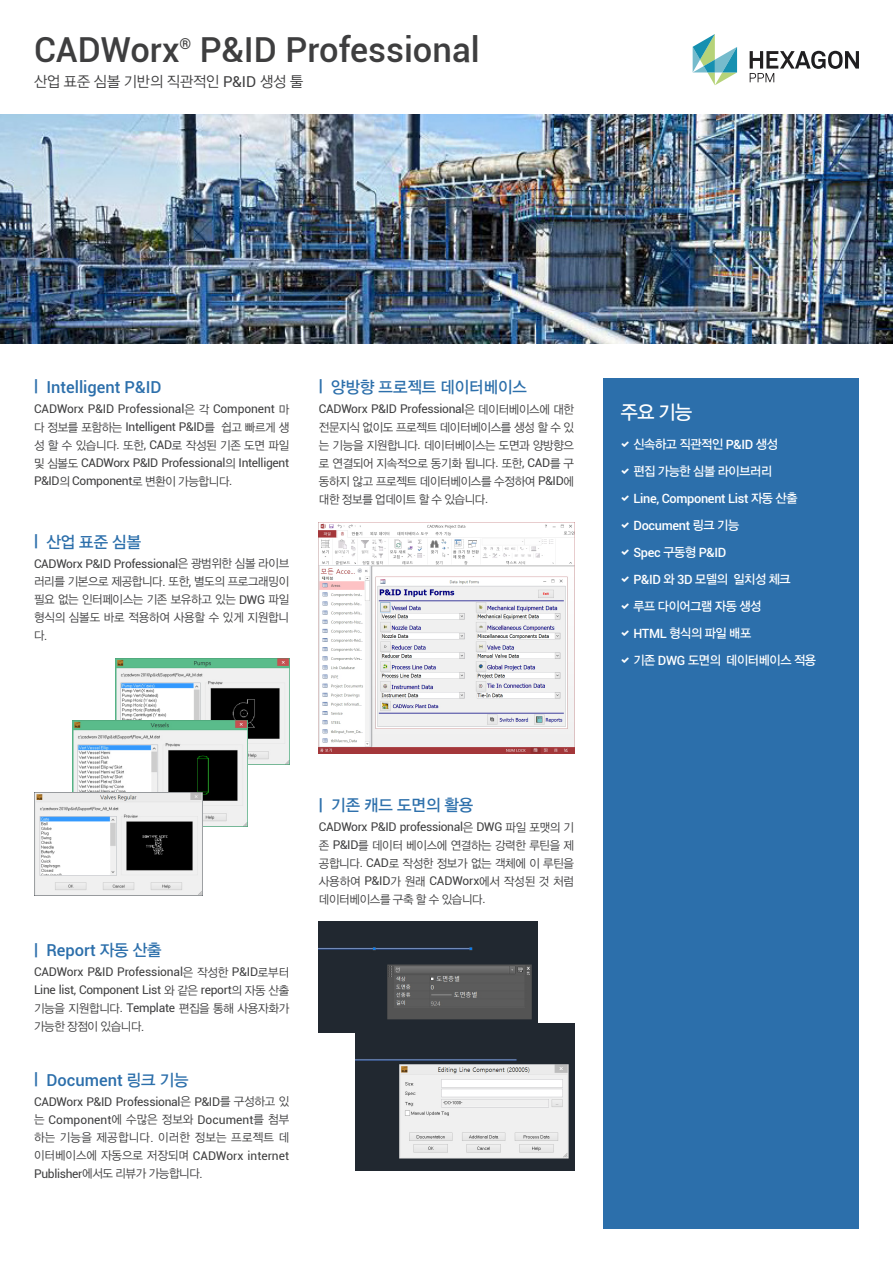
<style>
.page{position:relative;width:893px;height:1263px;background:#fff}
.page>*{position:absolute;margin:0;border:0;box-sizing:border-box;transform-origin:0 0}
.t1{font:500 34.5px "Roboto";color:#3e3e3f}
.t2{font:19.5px "YDIYGO330";color:#fff;scale:.95 1}
.t3{font:500 16.5px "Roboto";color:#2c6fab}
.t4{font:16.5px "YDIYGO330";color:#2c6fab;scale:.95 1}
.t5{font:15px "YDIYGO320";color:#3e3e3f;scale:.95 1}
.t6{font:500 15px "Roboto";color:#3e3e3f}
.t7{font:12.75px/27px "YDIYGO330";letter-spacing:-.025em;color:#fff;scale:.95 1}
.t8{font:500 12.75px/27px "Roboto";letter-spacing:-.025em;color:#fff}
.t9{font:12px/18px "YDIYGO320";letter-spacing:-.025em;color:#3e3e3f;text-align:justify;scale:.95 1}
.t10{font:12px/18px "Roboto";letter-spacing:-.025em;color:#3e3e3f}
.t11{font:12px "Roboto";letter-spacing:-.005em;color:#3e3e3f}
.t12{font:12px "Roboto";color:#3e3e3f}
.t13{font:12px "YDIYGO320";letter-spacing:.025em;color:#3e3e3f;scale:.95 1}
.s1{font-family:"Roboto"}
.s2{font-family:"YDIYGO320"}
.s3{font-family:"Roboto";font-weight:500}
.s4{font-family:"YDIYGO330";font-weight:400}
</style>
<div class="page">
<svg style="left:693px;top:34px;width:44px;height:51px"></svg>
<svg style="left:750px;top:51px;width:109px;height:31px"></svg>
<img style="left:0;top:114px;width:893px;height:230px">
<div style="left:604px;top:378px;width:255px;height:851px;background:#2c6fab"></div>
<img style="left:115px;top:659px;width:174px;height:105px">
<img style="left:73px;top:720px;width:175px;height:107px">
<img style="left:34px;top:793px;width:169px;height:102px">
<img style="left:319px;top:522px;width:255px;height:232px">
<img style="left:319px;top:922px;width:218px;height:110px">
<img style="left:356px;top:1024px;width:218px;height:146px">
<h1 class="t1" style="left:34px;top:25px;width:147px">CADWorx</h1>
<p class="t6" style="left:180px;top:33px;width:13px">®</p>
<h1 class="t1" style="left:200px;top:25px;width:281px">P&amp;ID Professional</h1>
<p class="t5" style="left:34px;top:73px;width:285px">산업 표준 심볼 기반의 직관적인 <span class="s1">P&amp;ID</span> 생성 툴</p>
<h3 class="t3" style="left:34px;top:375px;width:129px">| Intelligent P&amp;ID</h3>
<p class="t11" style="left:34px;top:400px;width:257px">CADWorx P&amp;ID Professional<span class="s2">은 각</span> Component <span class="s2">마</span></p>
<p class="t9" style="left:34px;top:418px;width:270px">다 정보를 포함하는 <span class="s1">Intelligent P&amp;ID</span>를 쉽고 빠르게 생 성 할 수 있습니다<span class="s1">.</span> 또한<span class="s1">, CAD</span>로 작성된 기존 도면 파일</p>
<p class="t10" style="left:34px;top:453px;width:257px"><span class="s2">및 심볼도</span> CADWorx P&amp;ID Professional<span class="s2">의</span> Intelligent<br>P&amp;ID<span class="s2">의</span> Component<span class="s2">로 변환이 가능합니다</span>.</p>
<h3 class="t4" style="left:34px;top:533px;width:114px"><span class="s3">|</span> 산업 표준 심볼</h3>
<p class="t10" style="left:34px;top:554px;width:257px">CADWorx P&amp;ID Professional<span class="s2">은 광범위한 심볼 라이브</span></p>
<p class="t9" style="left:34px;top:573px;width:270px">러리를 기본으로 제공합니다<span class="s1">.</span> 또한<span class="s1">,</span> 별도의 프로그래밍이 필요 없는 인터페이스는 기존 보유하고 있는 <span class="s1">DWG</span> 파일 형식의 심볼도 바로 적용하여 사용할 수 있게 지원합니 다<span class="s1">.</span></p>
<h3 class="t4" style="left:319px;top:378px;width:220px"><span class="s3">|</span> 양방향 프로젝트 데이터베이스</h3>
<p class="t10" style="left:319px;top:399px;width:257px">CADWorx P&amp;ID Professional<span class="s2">은 데이터베이스에 대한</span></p>
<p class="t9" style="left:319px;top:418px;width:270px">전문지식 없이도 프로젝트 데이터베이스를 생성 할 수 있 는 기능을 지원합니다<span class="s1">.</span> 데이터베이스는 도면과 양방향으 로 연결되어 지속적으로 동기화 됩니다<span class="s1">.</span> 또한<span class="s1">, CAD</span>를 구 동하지 않고 프로젝트 데이터베이스를 수정하여 <span class="s1">P&amp;ID</span>에 대한 정보를 업데이트 할 수 있습니다<span class="s1">.</span></p>
<h2 class="t2" style="left:621px;top:402px;width:76px">주요 기능</h2>
<p class="t7" style="left:633px;top:431px;width:153px">신속하고 직관적인 <span class="s3">P&amp;ID</span> 생성 편집 가능한 심볼 라이브러리</p>
<p class="t8" style="left:633px;top:484px;width:166px">Line, Component List <span class="s4">자동 산출<br></span>Document <span class="s4">링크 기능<br></span>Spec <span class="s4">구동형</span> P&amp;ID</p>
<p class="t7" style="left:633px;top:566px;width:194px"><span class="s3">P&amp;ID</span> 와 <span class="s3">3D</span> 모델의 일치성 체크<br>루프 다이어그램 자동 생성<br><span class="s3">HTML</span> 형식의 파일 배포<br>기존 <span class="s3">DWG</span> 도면의 데이터베이스 적용</p>
<h3 class="t3" style="left:34px;top:939px;width:129px">| Report <span class="s4">자동 산출</span></h3>
<p class="t10" style="left:34px;top:963px;width:257px">CADWorx P&amp;ID Professional<span class="s2">은 작성한</span> P&amp;ID<span class="s2">로부터<br></span>Line list, Component List <span class="s2">와 같은</span> report<span class="s2">의 자동 산출</span></p>
<p class="t9" style="left:34px;top:999px;width:270px">기능을 지원합니다<span class="s1">. Template</span> 편집을 통해 사용자화가 가능한 장점이 있습니다<span class="s1">.</span></p>
<h3 class="t3" style="left:34px;top:1068px;width:156px">| Document <span class="s4">링크 기능</span></h3>
<p class="t10" style="left:34px;top:1092px;width:257px">CADWorx P&amp;ID Professional<span class="s2">은</span> P&amp;ID<span class="s2">를 구성하고 있 는</span> Component<span class="s2">에 수많은 정보와</span> Document<span class="s2">를 첨부</span></p>
<p class="t13" style="left:34px;top:1131px;width:270px">하는 기능을 제공합니다<span class="s1">.</span> 이러한 정보는 프로젝트 데</p>
<p class="t12" style="left:34px;top:1147px;width:257px"><span class="s2">이터베이스에 자동으로 저장되며</span> CADWorx internet</p>
<p class="t9" style="left:34px;top:1165px;width:179px"><span class="s1">Publisher</span>에서도 리뷰가 가능합니다<span class="s1">.</span></p>
<h3 class="t4" style="left:319px;top:796px;width:164px"><span class="s3">|</span> 기존 캐드 도면의 활용</h3>
<p class="t10" style="left:319px;top:818px;width:257px">CADWorx P&amp;ID professional<span class="s2">은</span> DWG <span class="s2">파일 포맷의 기</span></p>
<p class="t9" style="left:319px;top:836px;width:270px">존 <span class="s1">P&amp;ID</span>를 데이터 베이스에 연결하는 강력한 루틴을 제 공합니다<span class="s1">. CAD</span>로 작성한 정보가 없는 객체에 이 루틴을 사용하여 <span class="s1">P&amp;ID</span>가 원래 <span class="s1">CADWorx</span>에서 작성된 것 처럼 데이터베이스를 구축 할 수 있습니다<span class="s1">.</span></p>
</div>
